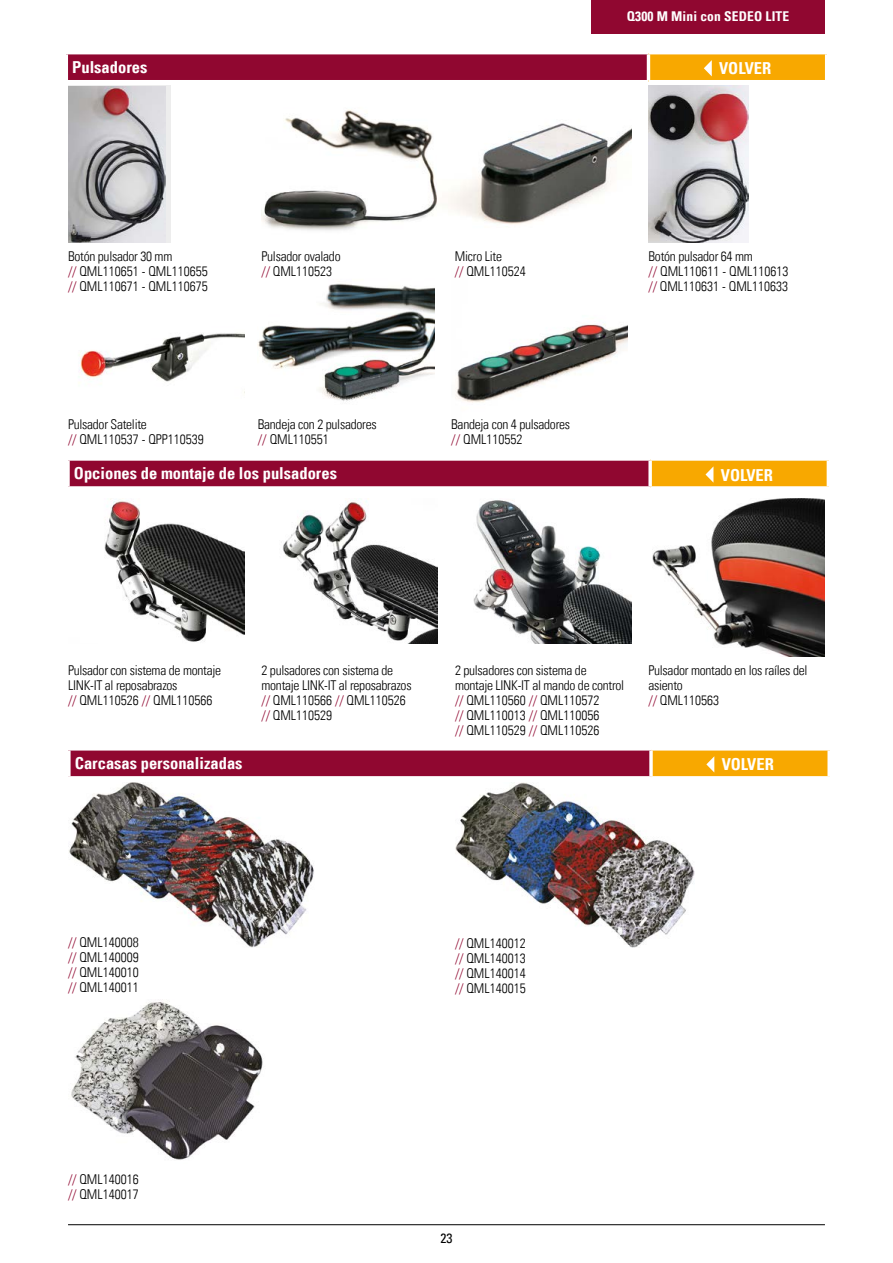
<style>
.page{position:relative;width:893px;height:1263px;background:#fff}
.page>*{position:absolute;margin:0;border:0;box-sizing:border-box;transform-origin:0 0}
.t1{font:16.5px "Univers Com 67 Bold Cond";color:#fff}
.t2{font:13.5px/15px "Univers Com 47 Light Cond";color:#000}
.t3{font:13.5px/15px "Univers Com 47 Light Cond";letter-spacing:-.02em;color:#000}
.t4{font:13.5px "Univers Com 67 Bold Cond";letter-spacing:.01em;color:#fff}
.t5{font:condensed 13.5px "Univers Com 57";color:#000}
.s1{color:#900730}
</style>
<div class="page">
<img style="left:283px;top:500px;width:155px;height:143px">
<img style="left:473px;top:500px;width:158px;height:143px">
<img style="left:652px;top:499px;width:173px;height:157px">
<div style="left:68px;top:459px;width:582px;height:29px;background:#900730"></div>
<div style="left:650px;top:459px;width:178px;height:29px;background:#f8a800"></div>
<svg style="left:650px;top:459px;width:179px;height:2px"></svg>
<hr style="left:827px;top:461px;width:3px;height:25px;background:#fff">
<svg style="left:650px;top:486px;width:179px;height:2px"></svg>
<svg style="left:68px;top:459px;width:582px;height:2px"></svg>
<svg style="left:68px;top:461px;width:2px;height:25px"></svg>
<svg style="left:648px;top:461px;width:4px;height:25px"></svg>
<svg style="left:68px;top:486px;width:582px;height:2px"></svg>
<svg style="left:705px;top:467px;width:8px;height:15px"></svg>
<div style="left:66px;top:53px;width:582px;height:29px;background:#900730"></div>
<div style="left:648px;top:53px;width:179px;height:29px;background:#f8a800"></div>
<hr style="left:648px;top:51px;width:180px;height:3px;background:#fff">
<hr style="left:825px;top:54px;width:3px;height:26px;background:#fff">
<hr style="left:648px;top:80px;width:180px;height:3px;background:#fff">
<hr style="left:65px;top:51px;width:583px;height:3px;background:#fff">
<hr style="left:65px;top:54px;width:3px;height:26px;background:#fff">
<hr style="left:647px;top:54px;width:3px;height:26px;background:#fff">
<hr style="left:65px;top:80px;width:583px;height:3px;background:#fff">
<svg style="left:704px;top:60px;width:8px;height:16px"></svg>
<img style="left:104px;top:499px;width:140px;height:143px">
<img style="left:261px;top:110px;width:176px;height:121px">
<div style="left:68px;top:85px;width:102px;height:158px;background:#ededed"></div>
<img style="left:68px;top:86px;width:98px;height:157px">
<img style="left:79px;top:333px;width:165px;height:50px">
<img style="left:455px;top:324px;width:173px;height:79px">
<svg style="left:448px;top:123px;width:183px;height:102px"></svg>
<img style="left:648px;top:85px;width:100px;height:158px">
<img style="left:258px;top:283px;width:176px;height:118px">
<div style="left:69px;top:749px;width:582px;height:29px;background:#900730"></div>
<div style="left:651px;top:749px;width:178px;height:29px;background:#f8a800"></div>
<hr style="left:651px;top:747px;width:180px;height:3px;background:#fff">
<svg style="left:827px;top:750px;width:3px;height:26px"></svg>
<hr style="left:651px;top:776px;width:180px;height:3px;background:#fff">
<hr style="left:67px;top:747px;width:584px;height:3px;background:#fff">
<svg style="left:68px;top:750px;width:3px;height:26px"></svg>
<svg style="left:649px;top:750px;width:4px;height:26px"></svg>
<hr style="left:67px;top:776px;width:584px;height:3px;background:#fff">
<svg style="left:706px;top:756px;width:8px;height:16px"></svg>
<img style="left:455px;top:782px;width:239px;height:165px">
<img style="left:69px;top:782px;width:245px;height:165px">
<img style="left:71px;top:1001px;width:192px;height:159px">
<div style="left:591px;top:0;width:234px;height:34px;background:#900730"></div>
<hr style="left:68px;top:1224px;width:757px;height:1px;background:#000">
<p class="t4" style="left:627px;top:8px;width:164px">Q300 M Mini con SEDEO LITE</p>
<p class="t1" style="left:72px;top:57px;width:77px">Pulsadores</p>
<p class="t1" style="left:719px;top:58px;width:54px">VOLVER</p>
<p class="t2" style="left:68px;top:249px;width:141px">Botón pulsador 30 mm<br><span class="s1">//</span> QML110651 - QML110655 <span class="s1">//</span> QML110671 - QML110675</p>
<p class="t3" style="left:261px;top:249px;width:81px">Pulsador ovalado <span class="s1">//</span> QML110523</p>
<p class="t2" style="left:455px;top:249px;width:72px">Micro Lite<br><span class="s1">//</span> QML110524</p>
<p class="t2" style="left:648px;top:249px;width:141px">Botón pulsador 64 mm<br><span class="s1">//</span> QML110611 - QML110613 <span class="s1">//</span> QML110631 - QML110633</p>
<p class="t2" style="left:68px;top:416px;width:137px">Pulsador Satelite<br><span class="s1">//</span> QML110537 - QPP110539</p>
<p class="t3" style="left:451px;top:416px;width:120px">Bandeja con 4 pulsadores <span class="s1">//</span> QML110552</p>
<p class="t3" style="left:258px;top:416px;width:120px">Bandeja con 2 pulsadores <span class="s1">//</span> QML110551</p>
<p class="t1" style="left:74px;top:463px;width:265px">Opciones de montaje de los pulsadores</p>
<p class="t1" style="left:721px;top:465px;width:54px">VOLVER</p>
<p class="t3" style="left:68px;top:662px;width:155px">Pulsador con sistema de montaje<br>LINK-IT al reposabrazos<br><span class="s1">//</span> QML110526 <span class="s1">//</span> QML110566</p>
<p class="t3" style="left:261px;top:662px;width:152px">2 pulsadores con sistema de montaje LINK-IT al reposabrazos <span class="s1">//</span> QML110566 <span class="s1">//</span> QML110526 <span class="s1">//</span> QML110529</p>
<p class="t2" style="left:455px;top:662px;width:171px">2 pulsadores con sistema de montaje LINK-IT al mando de control <span class="s1">//</span> QML110560 <span class="s1">//</span> QML110572<br><span class="s1">//</span> QML110013 <span class="s1">//</span> QML110056<br><span class="s1">//</span> QML110529 <span class="s1">//</span> QML110526</p>
<p class="t3" style="left:648px;top:662px;width:160px">Pulsador montado en los raíles del asiento<br><span class="s1">//</span> QML110563</p>
<p class="t1" style="left:75px;top:753px;width:169px">Carcasas personalizadas</p>
<p class="t1" style="left:722px;top:754px;width:54px">VOLVER</p>
<p class="t2" style="left:68px;top:935px;width:72px;text-align:justify"><span class="s1">//</span> QML140008 <span class="s1">//</span> QML140009 <span class="s1">//</span> QML140010 <span class="s1">//</span> QML140011</p>
<p class="t2" style="left:68px;top:1171px;width:72px"><span class="s1">//</span> QML140016 <span class="s1">//</span> QML140017</p>
<p class="t2" style="left:455px;top:935px;width:72px;text-align:justify"><span class="s1">//</span> QML140012 <span class="s1">//</span> QML140013 <span class="s1">//</span> QML140014 <span class="s1">//</span> QML140015</p>
<p class="t5" style="left:440px;top:1229px;width:13px">23</p>
</div>
